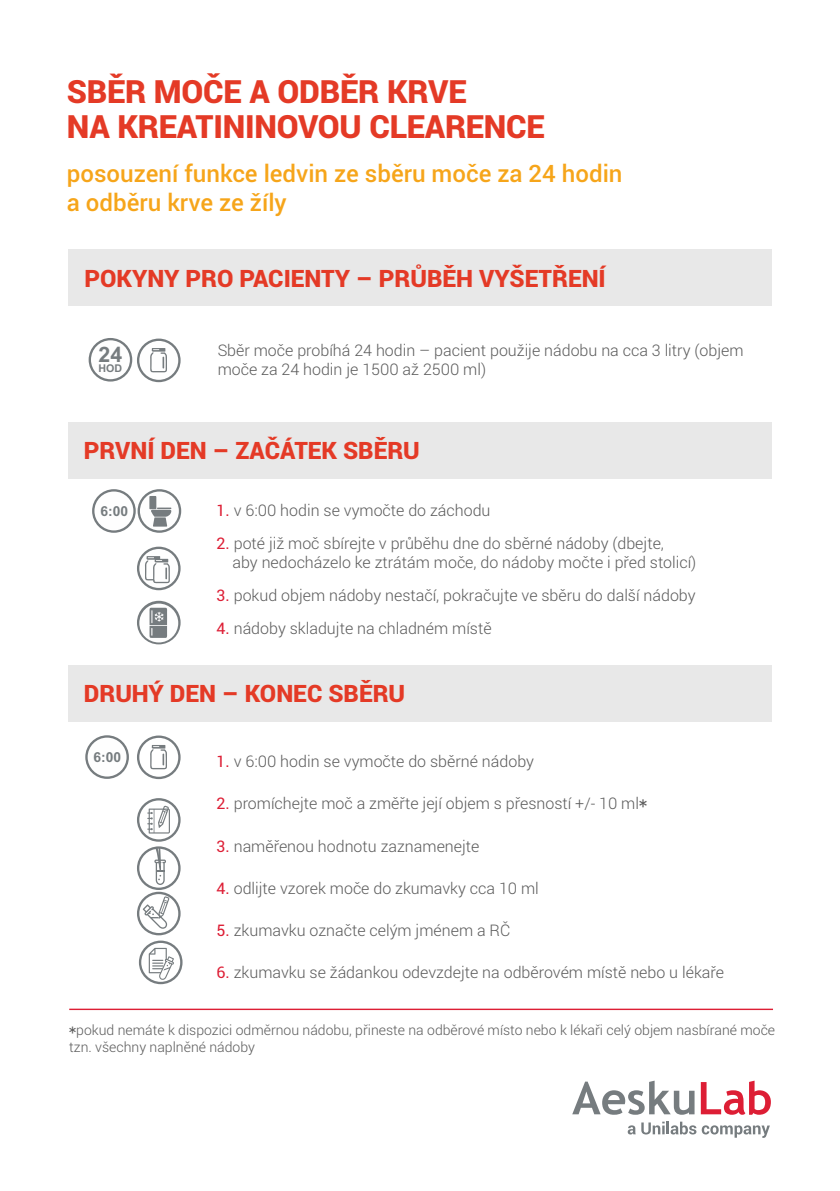
<style>
.page{position:relative;width:840px;height:1191px;background:#fff}
.page>*{position:absolute;margin:0;border:0;box-sizing:border-box;transform-origin:0 0}
.t1{font:900 32px/34.8px "Roboto";letter-spacing:-.01em;color:#e43a26}
.t2{font:900 24px "Roboto";color:#e43a26}
.t3{font:500 24px/29.4px "Roboto";color:#f6a51a}
.t4{font:700 21.2px "Arial";color:#767c7f}
.t5{font:300 16px/19.6px "Roboto";color:#5b5b5b}
.t6{font:300 14px/17.2px "Roboto";color:#5b5b5b}
.t7{font:700 13.8px "Arial";color:#767c7f}
.t8{font:700 10.6px "Arial";color:#767c7f}
.s1{font-weight:400;color:#dd1e35}
.s2{font-family:"MS Gothic";font-weight:400}
</style>
<div class="page">
<div style="left:68px;top:422px;width:703px;height:56px;background:#e8e8e8"></div>
<div style="left:68px;top:249px;width:703px;height:57px;background:#e8e8e8"></div>
<svg style="left:700px;top:1080px;width:70px;height:34px"></svg>
<svg style="left:572px;top:1080px;width:122px;height:34px"></svg>
<svg style="left:627px;top:1125px;width:8px;height:9px"></svg>
<svg style="left:641px;top:1121px;width:128px;height:16px"></svg>
<div style="left:68px;top:664px;width:703px;height:57px;background:#e8e8e8"></div>
<svg style="left:89px;top:338px;width:43px;height:43px"></svg>
<div style="left:91px;top:340px;width:39px;height:39px;background:#fefefe;border-radius:50%"></div>
<svg style="left:137px;top:338px;width:43px;height:44px"></svg>
<div style="left:139px;top:341px;width:39px;height:39px;background:#fefefe;border-radius:50%"></div>
<svg style="left:150px;top:348px;width:17px;height:24px"></svg>
<svg style="left:92px;top:489px;width:44px;height:44px"></svg>
<div style="left:94px;top:491px;width:39px;height:39px;background:#fefefe;border-radius:50%"></div>
<svg style="left:137px;top:489px;width:44px;height:44px"></svg>
<div style="left:140px;top:491px;width:39px;height:39px;background:#fefefe;border-radius:50%"></div>
<svg style="left:149px;top:496px;width:22px;height:30px"></svg>
<svg style="left:137px;top:601px;width:43px;height:43px"></svg>
<div style="left:139px;top:603px;width:39px;height:39px;background:#fefefe;border-radius:50%"></div>
<svg style="left:149px;top:607px;width:18px;height:31px"></svg>
<svg style="left:137px;top:546px;width:43px;height:44px"></svg>
<div style="left:139px;top:549px;width:39px;height:39px;background:#fefefe;border-radius:50%"></div>
<svg style="left:145px;top:556px;width:25px;height:27px"></svg>
<svg style="left:85px;top:735px;width:44px;height:44px"></svg>
<div style="left:88px;top:737px;width:38px;height:39px;background:#fefefe;border-radius:50%"></div>
<svg style="left:137px;top:735px;width:43px;height:44px"></svg>
<hr style="left:69px;top:1008px;width:703px;height:2px;background:#dd1e35">
<svg style="left:137px;top:798px;width:45px;height:186px"></svg>
<h1 class="t1" style="left:67px;top:73px;width:479px">SBĚR MOČE A ODBĚR KRVE<br>NA KREATININOVOU CLEARENCE</h1>
<h2 class="t3" style="left:67px;top:158px;width:557px">posouzení funkce ledvin ze sběru moče za 24 hodin a odběru krve ze žíly</h2>
<h2 class="t2" style="left:84px;top:261px;width:522px">POKYNY PRO PACIENTY – PRŮBĚH VYŠETŘENÍ</h2>
<h3 class="t4" style="left:99px;top:346px;width:25px">24</h3>
<p class="t8" style="left:98px;top:364px;width:25px">HOD</p>
<p class="t5" style="left:217px;top:339px;width:527px">Sběr moče probíhá 24 hodin – pacient použije nádobu na cca 3 litry (objem moče za 24 hodin je 1500 až 2500 ml)</p>
<h2 class="t2" style="left:84px;top:434px;width:337px">PRVNÍ DEN – ZAČÁTEK SBĚRU</h2>
<p class="t7" style="left:100px;top:506px;width:29px">6:00</p>
<p class="t5" style="left:216px;top:500px;width:275px"><span class="s1">1.</span> v 6:00 hodin se vymočte do záchodu</p>
<p class="t5" style="left:232px;top:532px;width:465px;text-indent:-16px"><span class="s1">2.</span> poté již moč sbírejte v průběhu dne do sběrné nádoby (dbejte,<br>aby nedocházelo ke ztrátám moče, do nádoby močte i před stolicí)</p>
<p class="t5" style="left:216px;top:585px;width:480px"><span class="s1">3.</span> pokud objem nádoby nestačí, pokračujte ve sběru do další nádoby</p>
<p class="t5" style="left:216px;top:618px;width:276px"><span class="s1">4.</span> nádoby skladujte na chladném místě</p>
<h2 class="t2" style="left:84px;top:677px;width:323px">DRUHÝ DEN – KONEC SBĚRU</h2>
<p class="t7" style="left:94px;top:752px;width:29px">6:00</p>
<p class="t5" style="left:216px;top:751px;width:319px"><span class="s1">1.</span> v 6:00 hodin se vymočte do sběrné nádoby</p>
<p class="t5" style="left:216px;top:793px;width:432px"><span class="s1">2.</span> promíchejte moč a změřte její objem s přesností +/- 10 ml<span class="s2">*</span></p>
<p class="t5" style="left:216px;top:835px;width:264px"><span class="s1">3.</span> naměřenou hodnotu zaznamenejte</p>
<p class="t5" style="left:216px;top:877px;width:324px"><span class="s1">4.</span> odlijte vzorek moče do zkumavky cca 10 ml</p>
<p class="t5" style="left:216px;top:920px;width:295px"><span class="s1">5.</span> zkumavku označte celým jménem a RČ</p>
<p class="t5" style="left:216px;top:962px;width:508px"><span class="s1">6.</span> zkumavku se žádankou odevzdejte na odběrovém místě nebo u lékaře</p>
<p class="t6" style="left:69px;top:1020px;width:707px"><span class="s2">*</span>pokud nemáte k dispozici odměrnou nádobu, přineste na odběrové místo nebo k lékaři celý objem nasbírané moče tzn. všechny naplněné nádoby</p>
</div>
